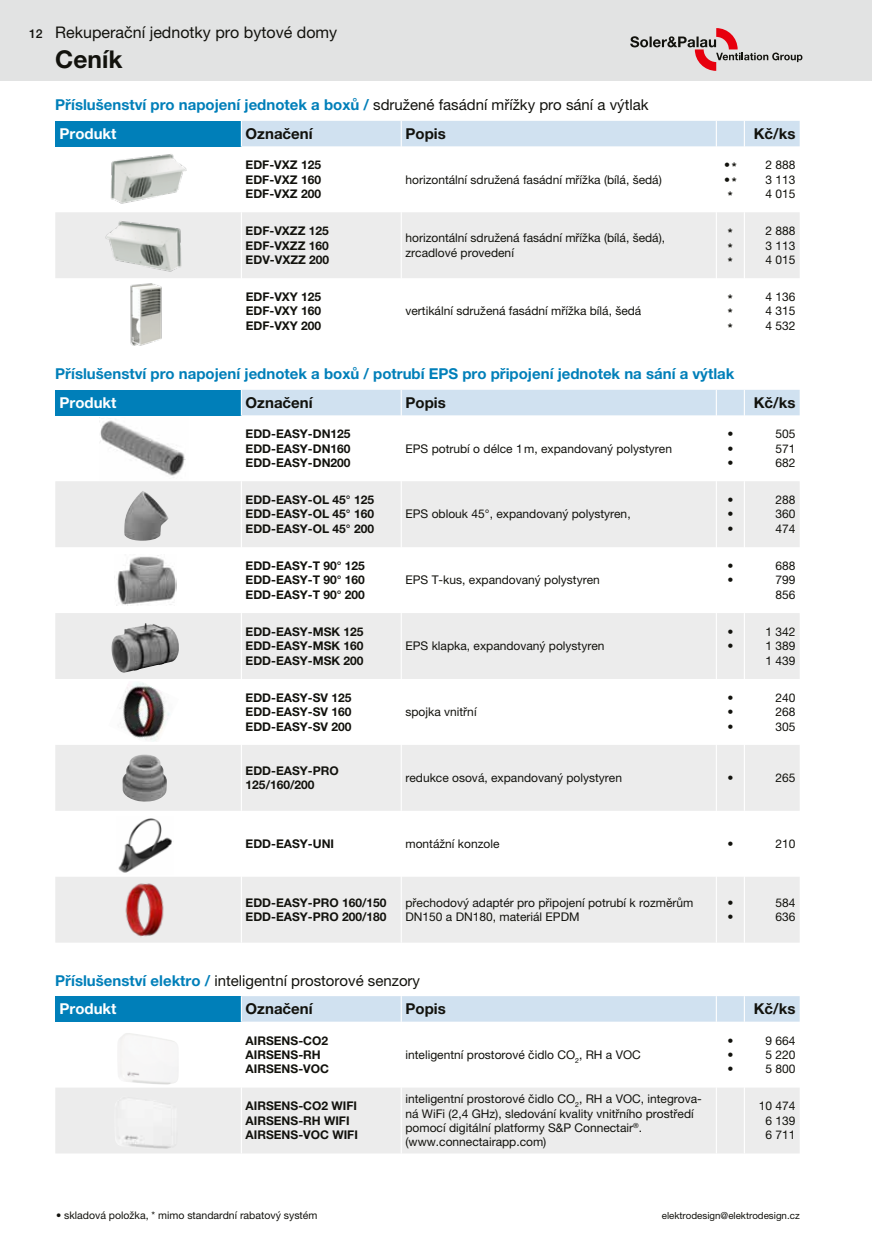
<style>
.page{position:relative;width:872px;height:1246px;background:#fff}
.page>*{position:absolute;margin:0;border:0;box-sizing:border-box;transform-origin:0 0}
.t1{font:700 24.45px "Helvetica Neue LT Pro";color:#12120d}
.t2{font:16.05px "Helvetica Neue LT Pro";color:#12120d}
.t3{font:700 15px "Helvetica Neue LT Pro";color:#007fb9}
.t4{font:700 15px "Helvetica Neue LT Pro";color:#12120d}
.t5{font:15px "Helvetica Neue LT Pro";color:#12120d}
.t6{font:700 15px "Helvetica Neue LT Pro";color:#fff}
.t7{font:500 12.3px "Helvetica Neue LT Pro";color:#12120d}
.t8{font:12px/14.4px "Helvetica Neue LT Pro";color:#12120d;text-align:justify}
.t9{font:700 12px/14.4px "Helvetica Neue LT Pro";color:#12120d;text-align:justify}
.t10{font:10.5px "Helvetica Neue LT Pro";color:#12120d}
.t11{font:9.75px "Helvetica Neue LT Pro";color:#12120d}
.s1{font-weight:400;color:#12120d}
.s2{font-weight:700}
.s3{font-weight:400}
.s4{font-weight:700;color:#007fb9}
</style>
<div class="page">
<div style="left:0;top:0;width:872px;height:80px;background:#e2e3e3"></div>
<svg style="left:630px;top:28px;width:172px;height:43px"></svg>
<div style="left:55px;top:121px;width:186px;height:25px;background:#007fb9"></div>
<div style="left:55px;top:212px;width:744px;height:66px;background:#ececec"></div>
<div style="left:242px;top:121px;width:557px;height:25px;background:#d0e1f0"></div>
<hr style="left:241px;top:212px;width:1px;height:66px;background:#fff">
<hr style="left:401px;top:212px;width:1px;height:66px;background:#fff">
<hr style="left:716px;top:212px;width:1px;height:66px;background:#fff">
<hr style="left:744px;top:212px;width:1px;height:66px;background:#fff">
<img style="left:110px;top:154px;width:77px;height:50px">
<img style="left:103px;top:218px;width:82px;height:56px">
<img style="left:130px;top:283px;width:32px;height:63px">
<div style="left:55px;top:390px;width:186px;height:25px;background:#007fb9"></div>
<svg style="left:55px;top:481px;width:744px;height:462px;fill:#ececec"></svg>
<div style="left:242px;top:390px;width:557px;height:25px;background:#d0e1f0"></div>
<hr style="left:241px;top:481px;width:1px;height:66px;background:#fff">
<hr style="left:401px;top:481px;width:1px;height:66px;background:#fff">
<hr style="left:716px;top:481px;width:1px;height:66px;background:#fff">
<hr style="left:744px;top:481px;width:1px;height:66px;background:#fff">
<hr style="left:241px;top:547px;width:1px;height:66px;background:#fff">
<hr style="left:401px;top:547px;width:1px;height:66px;background:#fff">
<hr style="left:716px;top:547px;width:1px;height:66px;background:#fff">
<hr style="left:744px;top:547px;width:1px;height:66px;background:#fff">
<hr style="left:241px;top:613px;width:1px;height:66px;background:#fff">
<hr style="left:401px;top:613px;width:1px;height:66px;background:#fff">
<hr style="left:716px;top:613px;width:1px;height:66px;background:#fff">
<hr style="left:744px;top:613px;width:1px;height:66px;background:#fff">
<hr style="left:241px;top:679px;width:1px;height:66px;background:#fff">
<hr style="left:401px;top:679px;width:1px;height:66px;background:#fff">
<hr style="left:716px;top:679px;width:1px;height:66px;background:#fff">
<hr style="left:744px;top:679px;width:1px;height:66px;background:#fff">
<hr style="left:241px;top:745px;width:1px;height:66px;background:#fff">
<hr style="left:401px;top:745px;width:1px;height:66px;background:#fff">
<hr style="left:716px;top:745px;width:1px;height:66px;background:#fff">
<hr style="left:744px;top:745px;width:1px;height:66px;background:#fff">
<hr style="left:241px;top:811px;width:1px;height:66px;background:#fff">
<hr style="left:401px;top:811px;width:1px;height:66px;background:#fff">
<hr style="left:716px;top:811px;width:1px;height:66px;background:#fff">
<hr style="left:744px;top:811px;width:1px;height:66px;background:#fff">
<hr style="left:241px;top:877px;width:1px;height:66px;background:#fff">
<hr style="left:401px;top:877px;width:1px;height:66px;background:#fff">
<hr style="left:716px;top:877px;width:1px;height:66px;background:#fff">
<hr style="left:744px;top:877px;width:1px;height:66px;background:#fff">
<img style="left:99px;top:420px;width:87px;height:56px">
<img style="left:124px;top:491px;width:45px;height:50px">
<img style="left:114px;top:554px;width:62px;height:51px">
<img style="left:111px;top:623px;width:68px;height:50px">
<img style="left:122px;top:754px;width:45px;height:49px">
<img style="left:108px;top:681px;width:71px;height:61px">
<img style="left:116px;top:816px;width:57px;height:59px">
<img style="left:115px;top:880px;width:60px;height:60px">
<div style="left:55px;top:996px;width:186px;height:26px;background:#007fb9"></div>
<div style="left:55px;top:1088px;width:744px;height:65px;background:#ececec"></div>
<div style="left:241px;top:996px;width:558px;height:26px;background:#d0e1f0"></div>
<hr style="left:241px;top:1087px;width:1px;height:66px;background:#fff">
<hr style="left:401px;top:1087px;width:1px;height:66px;background:#fff">
<hr style="left:716px;top:1087px;width:1px;height:66px;background:#fff">
<hr style="left:744px;top:1087px;width:1px;height:66px;background:#fff">
<img style="left:118px;top:1033px;width:61px;height:51px">
<img style="left:114px;top:1096px;width:64px;height:53px">
<p class="t7" style="left:29px;top:27px;width:15px">12</p>
<h2 class="t2" style="left:55px;top:23px;width:283px">Rekuperační jednotky pro bytové domy</h2>
<h1 class="t1" style="left:55px;top:44px;width:69px">Ceník</h1>
<p class="t3" style="left:55px;top:96px;width:595px">Příslušenství pro napojení jednotek a boxů / <span class="s1">sdružené fasádní mřížky pro sání a výtlak</span></p>
<p class="t6" style="left:60px;top:124px;width:58px">Produkt</p>
<p class="t4" style="left:246px;top:124px;width:68px">Označení</p>
<p class="t4" style="left:405px;top:124px;width:42px">Popis</p>
<p class="t4" style="left:753px;top:124px;width:43px">Kč/ks</p>
<p class="t9" style="left:246px;top:157px;width:77px">EDF-VXZ 125<br>EDF-VXZ 160<br>EDF-VXZ 200</p>
<p class="t8" style="left:765px;top:158px;width:32px">2 888<br>3 113<br>4 015</p>
<p class="t8" style="left:724px;top:158px;width:14px">•<span class="s2">*</span></p>
<p class="t9" style="left:724px;top:171px;width:14px;line-height:16.5px;text-align:center"><span class="s3">•</span>* *</p>
<p class="t8" style="left:405px;top:172px;width:258px">horizontální sdružená fasádní mřížka (bílá, šedá)</p>
<p class="t9" style="left:246px;top:223px;width:85px">EDF-VXZZ 125<br>EDF-VXZZ 160<br>EDV-VXZZ 200</p>
<p class="t8" style="left:405px;top:231px;width:261px">horizontální sdružená fasádní mřížka (bílá, šedá), zrcadlové provedení</p>
<p class="t9" style="left:728px;top:225px;width:6px">* * *</p>
<p class="t8" style="left:765px;top:223px;width:32px">2 888<br>3 113<br>4 015</p>
<p class="t9" style="left:246px;top:289px;width:77px">EDF-VXY 125<br>EDF-VXY 160<br>EDF-VXY 200</p>
<p class="t9" style="left:728px;top:291px;width:6px">* * *</p>
<p class="t8" style="left:765px;top:289px;width:32px">4 136<br>4 315<br>4 532</p>
<p class="t8" style="left:405px;top:304px;width:237px">vertikální sdružená fasádní mřížka bílá, šedá</p>
<p class="t3" style="left:55px;top:365px;width:680px">Příslušenství pro napojení jednotek a boxů / potrubí EPS pro připojení jednotek na sání a výtlak</p>
<p class="t6" style="left:60px;top:393px;width:58px">Produkt</p>
<p class="t4" style="left:246px;top:393px;width:68px">Označení</p>
<p class="t4" style="left:405px;top:393px;width:42px">Popis</p>
<p class="t4" style="left:753px;top:393px;width:43px">Kč/ks</p>
<p class="t9" style="left:246px;top:426px;width:106px">EDD-EASY-DN125<br>EDD-EASY-DN160<br>EDD-EASY-DN200</p>
<p class="t8" style="left:727px;top:426px;width:7px">• • •</p>
<p class="t8" style="left:775px;top:426px;width:22px">505<br>571<br>682</p>
<p class="t8" style="left:405px;top:441px;width:268px">EPS potrubí o délce 1m, expandovaný polystyren</p>
<p class="t9" style="left:246px;top:492px;width:130px">EDD-EASY-OL 45° 125<br>EDD-EASY-OL 45° 160<br>EDD-EASY-OL 45° 200</p>
<p class="t8" style="left:405px;top:507px;width:227px">EPS oblouk 45°, expandovaný polystyren,</p>
<p class="t8" style="left:727px;top:492px;width:7px">• • •</p>
<p class="t8" style="left:775px;top:492px;width:22px">288<br>360<br>474</p>
<p class="t9" style="left:246px;top:558px;width:121px">EDD-EASY-T 90° 125<br>EDD-EASY-T 90° 160<br>EDD-EASY-T 90° 200</p>
<p class="t8" style="left:405px;top:573px;width:196px">EPS T-kus, expandovaný polystyren</p>
<p class="t8" style="left:727px;top:558px;width:7px">• •</p>
<p class="t8" style="left:775px;top:558px;width:22px">688<br>799<br>856</p>
<p class="t9" style="left:246px;top:624px;width:119px">EDD-EASY-MSK 125<br>EDD-EASY-MSK 160<br>EDD-EASY-MSK 200</p>
<p class="t8" style="left:405px;top:639px;width:200px">EPS klapka, expandovaný polystyren</p>
<p class="t8" style="left:727px;top:624px;width:7px">• •</p>
<p class="t8" style="left:765px;top:624px;width:32px">1 342<br>1 389<br>1 439</p>
<p class="t9" style="left:246px;top:690px;width:107px">EDD-EASY-SV 125<br>EDD-EASY-SV 160<br>EDD-EASY-SV 200</p>
<p class="t8" style="left:405px;top:705px;width:73px">spojka vnitřní</p>
<p class="t8" style="left:727px;top:690px;width:7px">• • •</p>
<p class="t8" style="left:775px;top:690px;width:22px">240<br>268<br>305</p>
<p class="t9" style="left:246px;top:763px;width:95px">EDD-EASY-PRO<br>125/160/200</p>
<p class="t8" style="left:405px;top:770px;width:218px">redukce osová, expandovaný polystyren</p>
<p class="t8" style="left:727px;top:770px;width:7px">•</p>
<p class="t8" style="left:775px;top:770px;width:22px">265</p>
<p class="t9" style="left:246px;top:836px;width:90px">EDD-EASY-UNI</p>
<p class="t8" style="left:405px;top:836px;width:95px">montážní konzole</p>
<p class="t8" style="left:727px;top:836px;width:7px">•</p>
<p class="t8" style="left:775px;top:836px;width:22px">210</p>
<p class="t9" style="left:246px;top:895px;width:142px">EDD-EASY-PRO 160/150<br>EDD-EASY-PRO 200/180</p>
<p class="t8" style="left:405px;top:895px;width:289px">přechodový adaptér pro připojení potrubí k rozměrům<br>DN150 a DN180, materiál EPDM</p>
<p class="t8" style="left:727px;top:895px;width:7px">• •</p>
<p class="t8" style="left:775px;top:895px;width:22px">584<br>636</p>
<p class="t5" style="left:55px;top:971px;width:366px"><span class="s4">Příslušenství elektro /</span> inteligentní prostorové senzory</p>
<p class="t6" style="left:60px;top:1000px;width:58px">Produkt</p>
<p class="t4" style="left:246px;top:1000px;width:68px">Označení</p>
<p class="t4" style="left:405px;top:1000px;width:42px">Popis</p>
<p class="t4" style="left:753px;top:1000px;width:43px">Kč/ks</p>
<p class="t9" style="left:246px;top:1033px;width:85px;text-align:left">AIRSENS-CO2<br>AIRSENS-RH<br>AIRSENS-VOC</p>
<p class="t8" style="left:727px;top:1033px;width:7px">• • •</p>
<p class="t8" style="left:765px;top:1033px;width:32px">9 664<br>5 220<br>5 800</p>
<p class="t8" style="left:405px;top:1047px;width:237px">inteligentní prostorové čidlo CO<sub>2</sub>, RH a VOC</p>
<p class="t9" style="left:246px;top:1099px;width:114px;text-align:left">AIRSENS-CO2 WIFI<br>AIRSENS-RH WIFI<br>AIRSENS-VOC WIFI</p>
<p class="t8" style="left:405px;top:1091px;width:298px;text-align:left">inteligentní prostorové čidlo CO<sub>2</sub>, RH a VOC, integrova&shy;ná WiFi (2,4 GHz), sledování kvality vnitřního prostředí pomocí digitální platformy S&amp;P Connectair<sup>®</sup>. (www.connectairapp.com)</p>
<p class="t8" style="left:758px;top:1099px;width:38px;text-align:center">10 474<br>6 139<br>6 711</p>
<p class="t10" style="left:56px;top:1209px;width:263px">• skladová položka, * mimo standardní rabatový systém</p>
<p class="t11" style="left:662px;top:1209px;width:139px">elektrodesign@elektrodesign.cz</p>
</div>
